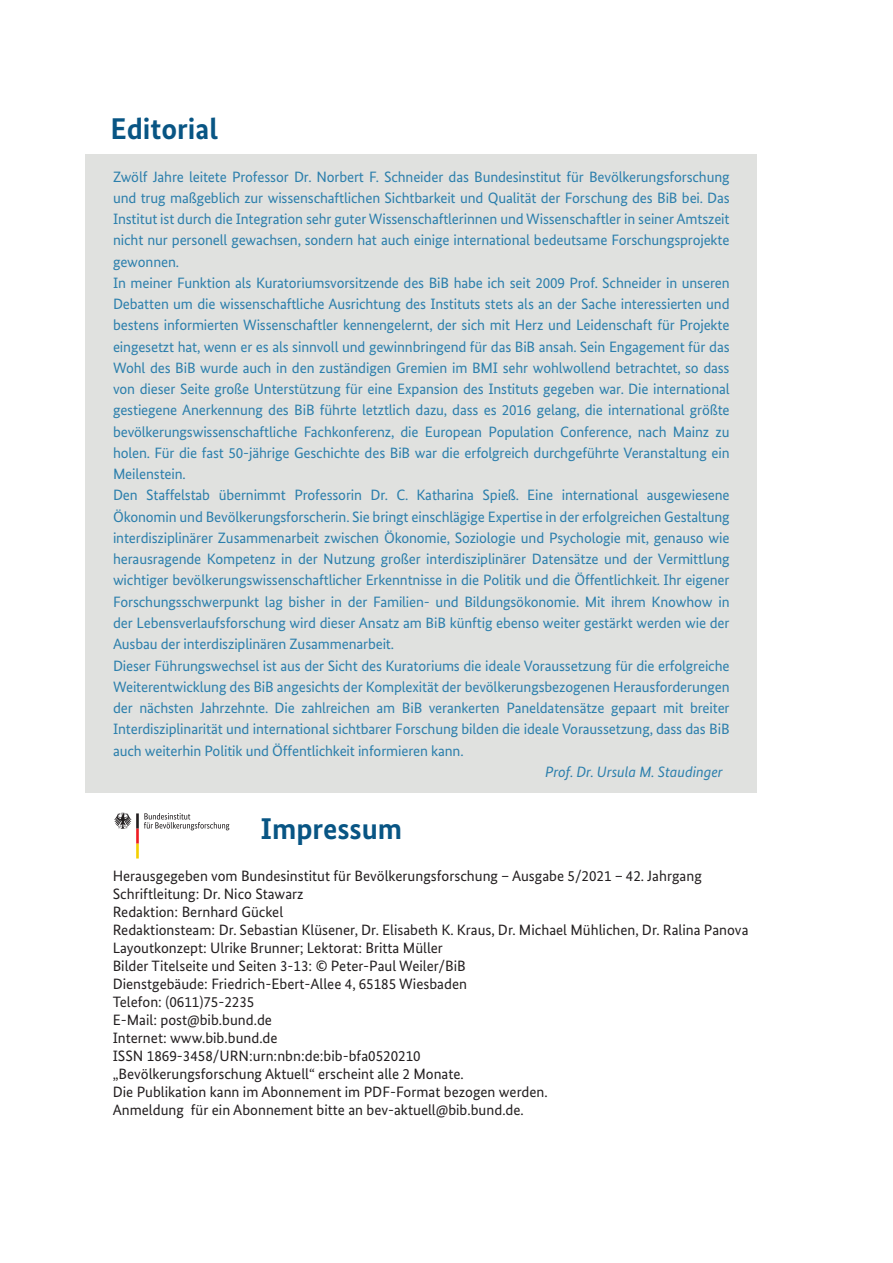
<style>
.page{position:relative;width:893px;height:1263px;background:#fff}
.page>*{position:absolute;margin:0;border:0;box-sizing:border-box;transform-origin:0 0}
.t1{font:700 30px "Bundes Sans";color:#085584}
.t2{font:15px/21.3px "Bundes Sans";letter-spacing:-.01em;color:#2c7fac}
.t3{font:15px/18px "Bundes Sans";color:#231f20}
.t4{font:italic 15px "Bundes Sans";color:#2c7fac}
</style>
<div class="page">
<div style="left:85px;top:154px;width:672px;height:639px;background:#e0e1df"></div>
<svg style="left:114px;top:813px;width:115px;height:45px"></svg>
<h1 class="t1" style="left:111px;top:111px;width:109px">Editorial</h1>
<p class="t2" style="left:113px;top:166px;width:618px">Zwölf Jahre leitete Professor Dr. Norbert F. Schneider das Bundesinstitut für Bevölkerungsforschung und trug maßgeblich zur wissenschaftlichen Sichtbarkeit und Qualität der Forschung des BiB bei. Das Institut ist durch die Integration sehr guter Wissenschaftlerinnen und Wissenschaftler in seiner Amtszeit nicht nur personell gewachsen, sondern hat auch einige international bedeutsame Forschungsprojekte gewonnen.<br>In meiner Funktion als Kuratoriumsvorsitzende des BiB habe ich seit 2009 Prof. Schneider in unseren Debatten um die wissenschaftliche Ausrichtung des Instituts stets als an der Sache interessierten und bestens informierten Wissenschaftler kennengelernt, der sich mit Herz und Leidenschaft für Projekte eingesetzt hat, wenn er es als sinnvoll und gewinnbringend für das BiB ansah. Sein Engagement für das Wohl des BiB wurde auch in den zuständigen Gremien im BMI sehr wohlwollend betrachtet, so dass von dieser Seite große Unterstützung für eine Expansion des Instituts gegeben war. Die international gestiegene Anerkennung des BiB führte letztlich dazu, dass es 2016 gelang, die international größte bevölkerungswissenschaftliche Fachkonferenz, die European Population Conference, nach Mainz zu holen. Für die fast 50-jährige Geschichte des BiB war die erfolgreich durchgeführte Veranstaltung ein Meilenstein.<br>Den Staffelstab übernimmt Professorin Dr. C. Katharina Spieß. Eine international ausgewiesene Ökonomin und Bevölkerungsforscherin. Sie bringt einschlägige Expertise in der erfolgreichen Gestaltung interdisziplinärer Zusammenarbeit zwischen Ökonomie, Soziologie und Psychologie mit, genauso wie herausragende Kompetenz in der Nutzung großer interdisziplinärer Datensätze und der Vermittlung wichtiger bevölkerungswissenschaftlicher Erkenntnisse in die Politik und die Öffentlichkeit. Ihr eigener Forschungsschwerpunkt lag bisher in der Familien- und Bildungsökonomie. Mit ihrem Knowhow in der Lebensverlaufsforschung wird dieser Ansatz am BiB künftig ebenso weiter gestärkt werden wie der Ausbau der interdisziplinären Zusammenarbeit.<br>Dieser Führungswechsel ist aus der Sicht des Kuratoriums die ideale Voraussetzung für die erfolgreiche Weiterentwicklung des BiB angesichts der Komplexität der bevölkerungsbezogenen Herausforderungen der nächsten Jahrzehnte. Die zahlreichen am BiB verankerten Paneldatensätze gepaart mit breiter Interdisziplinarität und international sichtbarer Forschung bilden die ideale Voraussetzung, dass das BiB auch weiterhin Politik und Öffentlichkeit informieren kann.</p>
<p class="t4" style="left:545px;top:762px;width:179px">Prof. Dr. Ursula M. Staudinger</p>
<h1 class="t1" style="left:260px;top:810px;width:143px">Impressum</h1>
<p class="t3" style="left:113px;top:867px;width:637px">Herausgegeben vom Bundesinstitut für Bevölkerungsforschung – Ausgabe 5/2021 – 42. Jahrgang Schriftleitung: Dr. Nico Stawarz<br>Redaktion: Bernhard Gückel<br>Redaktionsteam: Dr. Sebastian Klüsener, Dr. Elisabeth K. Kraus, Dr. Michael Mühlichen, Dr. Ralina Panova Layoutkonzept: Ulrike Brunner; Lektorat: Britta Müller<br>Bilder Titelseite und Seiten 3-13: © Peter-Paul Weiler/BiB<br>Dienstgebäude: Friedrich-Ebert-Allee 4, 65185 Wiesbaden<br>Telefon: (0611)75-2235<br>E-Mail: post@bib.bund.de<br>Internet: www.bib.bund.de<br>ISSN 1869-3458/URN:urn:nbn:de:bib-bfa0520210<br>„Bevölkerungsforschung Aktuell“ erscheint alle 2 Monate.<br>Die Publikation kann im Abonnement im PDF-Format bezogen werden.<br>Anmeldung für ein Abonnement bitte an bev-aktuell@bib.bund.de.</p>
</div>
